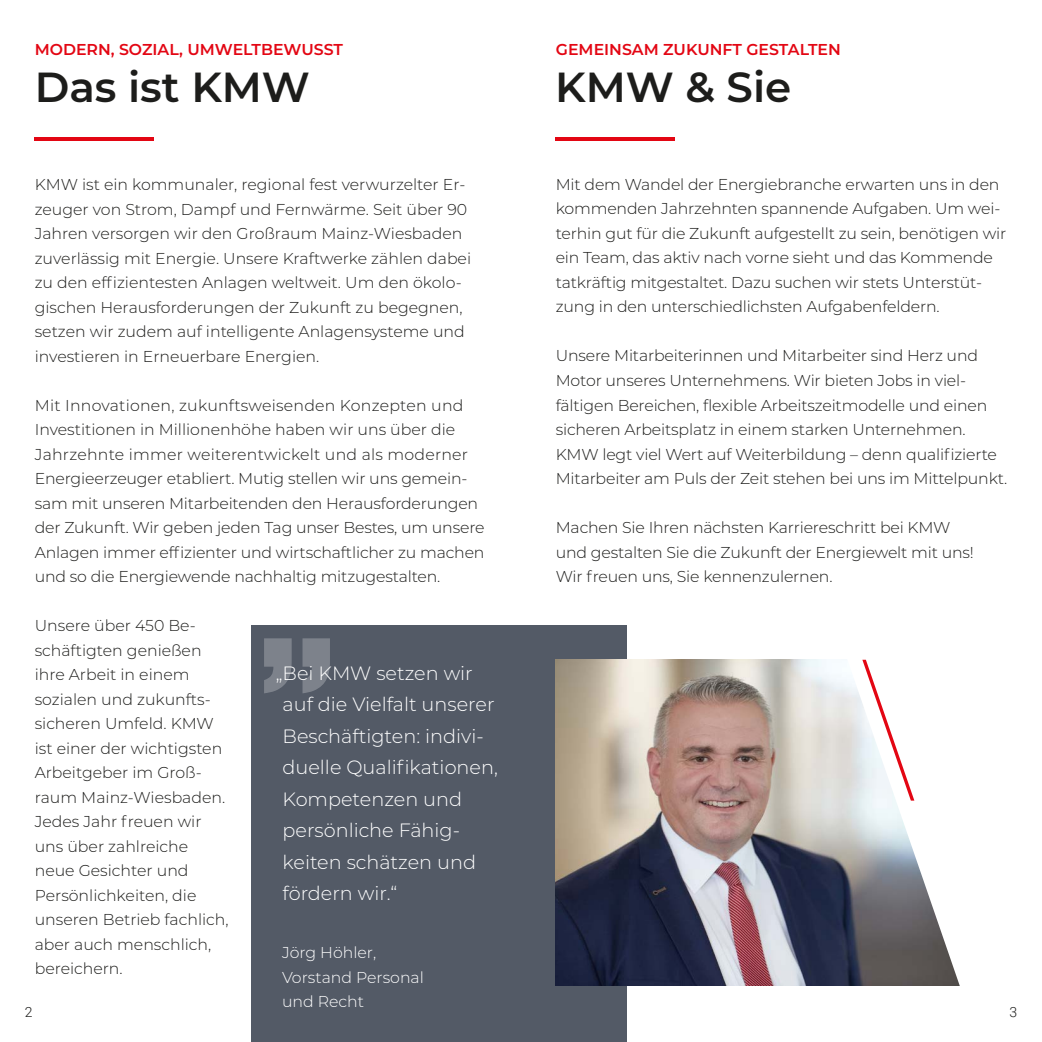
<style>
.page{position:relative;width:1042px;height:1042px;background:#fff}
.page>*{position:absolute;margin:0;border:0;box-sizing:border-box;transform-origin:0 0}
.t1{font:600 42px "Montserrat";color:#1d1d1b}
.t2{font:300 19.25px/31.5px "Montserrat";color:#fff}
.t3{font:300 15.75px/24.5px "Montserrat";letter-spacing:-.01em;color:#1d1d1b}
.t4{font:600 15.75px "Montserrat";color:#e30613}
.t5{font:300 15.75px/24.5px "Montserrat";color:#fff}
.t6{font:300 14px "Roboto";color:#1d1d1b}
</style>
<div class="page">
<div style="left:251px;top:625px;width:375px;height:417px;background:#535a66"></div>
<img style="left:556px;top:660px;width:286px;height:326px">
<svg style="left:842px;top:659px;width:118px;height:327px"></svg>
<svg style="left:862px;top:660px;width:52px;height:140px"></svg>
<svg style="left:264px;top:638px;width:66px;height:55px"></svg>
<hr style="left:35px;top:137px;width:119px;height:3px;background:#e30613">
<hr style="left:556px;top:137px;width:119px;height:3px;background:#e30613">
<p class="t4" style="left:35px;top:38px;width:310px">MODERN, SOZIAL, UMWELTBEWUSST</p>
<h1 class="t1" style="left:35px;top:57px;width:277px">Das ist KMW</h1>
<p class="t4" style="left:556px;top:38px;width:286px">GEMEINSAM ZUKUNFT GESTALTEN</p>
<h1 class="t1" style="left:555px;top:57px;width:238px">KMW &amp; Sie</h1>
<p class="t3" style="left:556px;top:172px;width:452px">Mit dem Wandel der Energiebranche erwarten uns in den kommenden Jahrzehnten spannende Aufgaben. Um wei&shy;terhin gut für die Zukunft aufgestellt zu sein, benötigen wir ein Team, das aktiv nach vorne sieht und das Kommende tatkräftig mitgestaltet. Dazu suchen wir stets Unterstüt&shy;zung in den unterschiedlichsten Aufgabenfeldern.</p>
<p class="t3" style="left:556px;top:343px;width:453px">Unsere Mitarbeiterinnen und Mitarbeiter sind Herz und Motor unseres Unternehmens. Wir bieten Jobs in viel&shy;fältigen Bereichen, flexible Arbeitszeitmodelle und einen sicheren Arbeitsplatz in einem starken Unternehmen.<br>KMW legt viel Wert auf Weiterbildung – denn qualifizierte Mitarbeiter am Puls der Zeit stehen bei uns im Mittelpunkt.</p>
<p class="t3" style="left:556px;top:515px;width:420px">Machen Sie Ihren nächsten Karriereschritt bei KMW und gestalten Sie die Zukunft der Energiewelt mit uns!<br>Wir freuen uns, Sie kennenzulernen.</p>
<p class="t3" style="left:35px;top:172px;width:438px">KMW ist ein kommunaler, regional fest verwurzelter Er&shy;zeuger von Strom, Dampf und Fernwärme. Seit über 90<br>Jahren versorgen wir den Großraum Mainz-Wiesbaden zuverlässig mit Energie. Unsere Kraftwerke zählen dabei zu den effizientesten Anlagen weltweit. Um den ökolo&shy;gischen Herausforderungen der Zukunft zu begegnen, setzen wir zudem auf intelligente Anlagensysteme und investieren in Erneuerbare Energien.</p>
<p class="t3" style="left:35px;top:392px;width:451px">Mit Innovationen, zukunftsweisenden Konzepten und Investitionen in Millionenhöhe haben wir uns über die Jahrzehnte immer weiterentwickelt und als moderner Energieerzeuger etabliert. Mutig stellen wir uns gemein&shy;sam mit unseren Mitarbeitenden den Herausforderungen der Zukunft. Wir geben jeden Tag unser Bestes, um unsere Anlagen immer effizienter und wirtschaftlicher zu machen und so die Energiewende nachhaltig mitzugestalten.</p>
<p class="t3" style="left:35px;top:613px;width:195px">Unsere über 450 Be&shy;schäftigten genießen ihre Arbeit in einem sozialen und zukunfts&shy;sicheren Umfeld. KMW ist einer der wichtigsten<br>Arbeitgeber im Groß&shy;raum Mainz-Wiesbaden.<br>Jedes Jahr freuen wir uns über zahlreiche neue Gesichter und<br>Persönlichkeiten, die unseren Betrieb fachlich, aber auch menschlich, bereichern.</p>
<p class="t2" style="left:283px;top:656px;width:217px;text-indent:-7px">„Bei KMW setzen wir auf die Vielfalt unserer<br>Beschäftigten: indivi&shy;duelle Qualifikationen,<br>Kompetenzen und persönliche Fähig&shy;keiten schätzen und fördern wir.“</p>
<p class="t5" style="left:282px;top:939px;width:143px">Jörg Höhler,<br>Vorstand Personal und Recht</p>
<p class="t6" style="left:25px;top:1002px;width:9px">2</p>
<p class="t6" style="left:1009px;top:1002px;width:9px">3</p>
</div>
